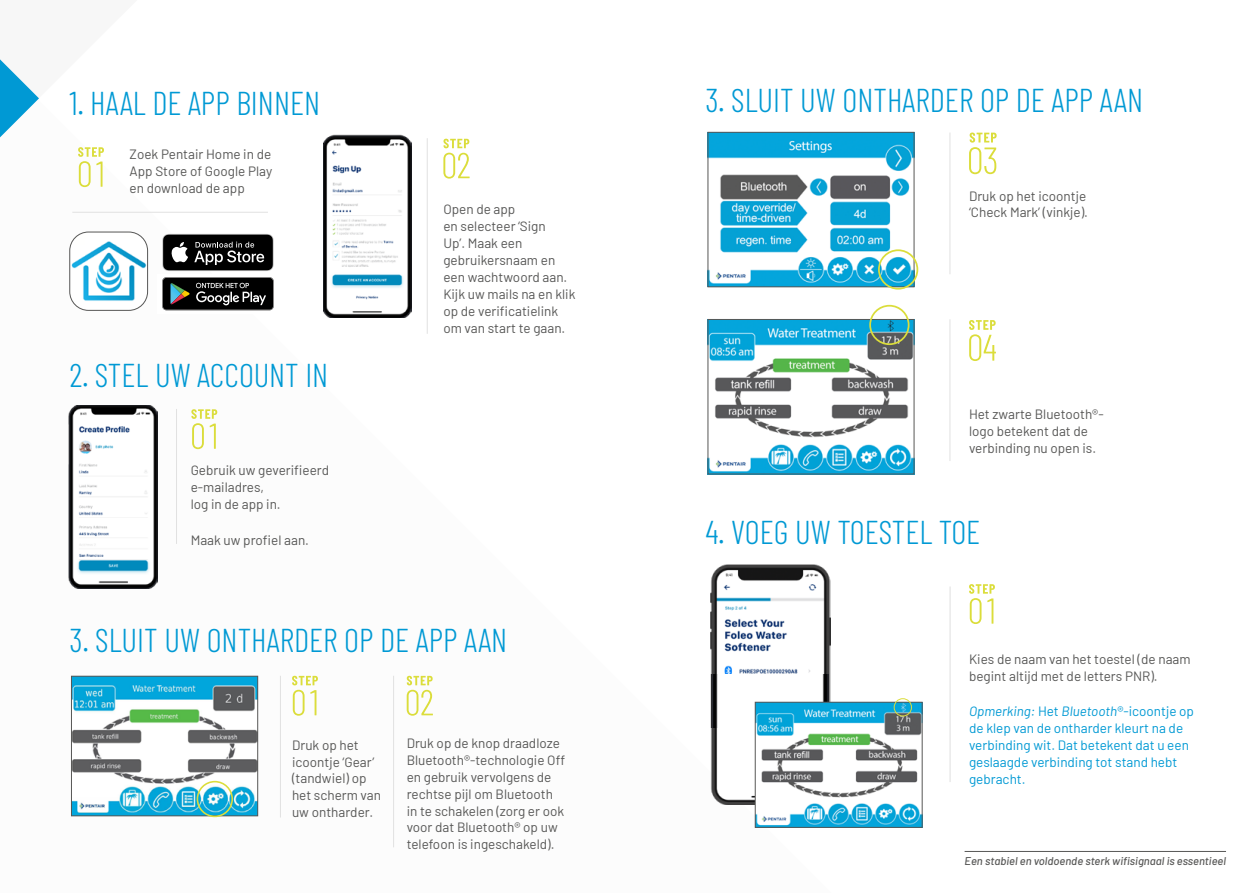
<style>
.page{position:relative;width:1259px;height:893px;background:#fff}
.page>*{position:absolute;margin:0;border:0;box-sizing:border-box;transform-origin:0 0}
.t1{font:300 33px "Barlow Condensed";color:#0099d4}
.t2{font:13.5px/16.8px "Barlow";color:#575756}
.t3{font:13.5px/16.8px "Barlow";color:#0099d4}
.t4{font:italic 500 11.25px "Barlow";color:#575756}
.s1{font-style:italic}
</style>
<div class="page">
<img style="left:323px;top:134px;width:88px;height:184px">
<img style="left:68px;top:406px;width:90px;height:183px">
<hr style="left:72px;top:212px;width:196px;height:1px;background:#e1e1e1">
<hr style="left:280px;top:676px;width:1px;height:141px;background:#e1e1e1">
<hr style="left:393px;top:676px;width:1px;height:171px;background:#e1e1e1">
<hr style="left:949px;top:133px;width:1px;height:141px;background:#e1e1e1">
<hr style="left:949px;top:319px;width:1px;height:142px;background:#e1e1e1">
<hr style="left:176px;top:409px;width:1px;height:135px;background:#e1e1e1">
<hr style="left:427px;top:138px;width:1px;height:196px;background:#e1e1e1">
<svg style="left:443px;top:139px;width:26px;height:40px"></svg>
<svg style="left:407px;top:676px;width:26px;height:40px"></svg>
<svg style="left:191px;top:409px;width:26px;height:40px"></svg>
<svg style="left:969px;top:584px;width:26px;height:40px"></svg>
<svg style="left:292px;top:676px;width:26px;height:40px"></svg>
<img style="left:71px;top:232px;width:77px;height:77px">
<div style="left:69px;top:232px;width:79px;height:79px;border:1px solid #575756;border-radius:19px"></div>
<img style="left:73px;top:678px;width:183px;height:136px">
<div style="left:71px;top:676px;width:187px;height:140px;border:1px solid #575756"></div>
<div style="left:197px;top:781px;width:36px;height:36px;border:2px solid #dbdd3b;border-radius:50%"></div>
<svg style="left:0;top:59px;width:104px;height:128px"></svg>
<svg style="left:969px;top:133px;width:27px;height:41px"></svg>
<img style="left:709px;top:134px;width:203px;height:151px">
<div style="left:707px;top:132px;width:207px;height:155px;border:1px solid #575756"></div>
<div style="left:878px;top:249px;width:40px;height:41px;border:2px solid #dbdd3b;border-radius:50%"></div>
<hr style="left:964px;top:851px;width:262px;height:1px;background:#575756">
<svg style="left:969px;top:320px;width:27px;height:41px"></svg>
<img style="left:709px;top:321px;width:203px;height:151px">
<div style="left:707px;top:319px;width:207px;height:155px;border:1px solid #575756"></div>
<svg style="left:902px;top:323px;width:10px;height:8px"></svg>
<div style="left:869px;top:305px;width:40px;height:40px;border:2px solid #dbdd3b;border-radius:50%"></div>
<hr style="left:949px;top:586px;width:1px;height:196px;background:#e1e1e1">
<img style="left:711px;top:564px;width:119px;height:241px">
<img style="left:710px;top:674px;width:118px;height:53px">
<img style="left:757px;top:704px;width:163px;height:122px">
<div style="left:755px;top:702px;width:167px;height:126px;border:1px solid #575756"></div>
<svg style="left:914px;top:704px;width:3px;height:7px"></svg>
<div style="left:893px;top:698px;width:19px;height:18px;border:1px solid #dbdd3b;border-radius:50%"></div>
<svg style="left:162px;top:234px;width:112px;height:77px;background:#414241"></svg>
<h1 class="t1" style="left:69px;top:79px;width:252px">1. HAAL DE APP BINNEN</h1>
<p class="t2" style="left:130px;top:144px;width:144px;text-align:justify">Zoek Pentair Home in de App Store of Google Play en download de app</p>
<h1 class="t1" style="left:69px;top:352px;width:260px">2. STEL UW ACCOUNT IN</h1>
<p class="t2" style="left:191px;top:461px;width:140px">Gebruik uw geverifieerd e-mailadres,<br>log in de app in.</p>
<p class="t2" style="left:191px;top:530px;width:120px">Maak uw profiel aan.</p>
<p class="t2" style="left:443px;top:200px;width:134px">Open de app<br>en selecteer ‘Sign<br>Up’. Maak een gebruikersnaam en een wachtwoord aan.<br>Kijk uw mails na en klik op de verificatielink om van start te gaan.</p>
<h1 class="t1" style="left:69px;top:617px;width:439px">3. SLUIT UW ONTHARDER OP DE APP AAN</h1>
<p class="t2" style="left:292px;top:735px;width:91px">Druk op het icoontje ‘Gear’ (tandwiel) op het scherm van uw ontharder.</p>
<p class="t2" style="left:407px;top:734px;width:160px">Druk op de knop draadloze<br>Bluetooth®-technologie Off en gebruik vervolgens de rechtse pijl om Bluetooth in te schakelen (zorg er ook voor dat Bluetooth® op uw telefoon is ingeschakeld).</p>
<h1 class="t1" style="left:705px;top:77px;width:439px">3. SLUIT UW ONTHARDER OP DE APP AAN</h1>
<p class="t2" style="left:969px;top:186px;width:120px">Druk op het icoontje ‘Check Mark’ (vinkje).</p>
<p class="t2" style="left:969px;top:405px;width:136px">Het zwarte Bluetooth®- logo betekent dat de verbinding nu open is.</p>
<h1 class="t1" style="left:705px;top:508px;width:276px">4. VOEG UW TOESTEL TOE</h1>
<p class="t2" style="left:969px;top:649px;width:223px">Kies de naam van het toestel (de naam begint altijd met de letters PNR).</p>
<p class="t3" style="left:969px;top:702px;width:226px"><span class="s1">Opmerking:</span> Het <span class="s1">Bluetooth</span>®-icoontje op de klep van de ontharder kleurt na de verbinding wit. Dat betekent dat u een geslaagde verbinding tot stand hebt gebracht.</p>
<p class="t4" style="left:964px;top:853px;width:263px">Een stabiel en voldoende sterk wifisignaal is essentieel</p>
</div>
